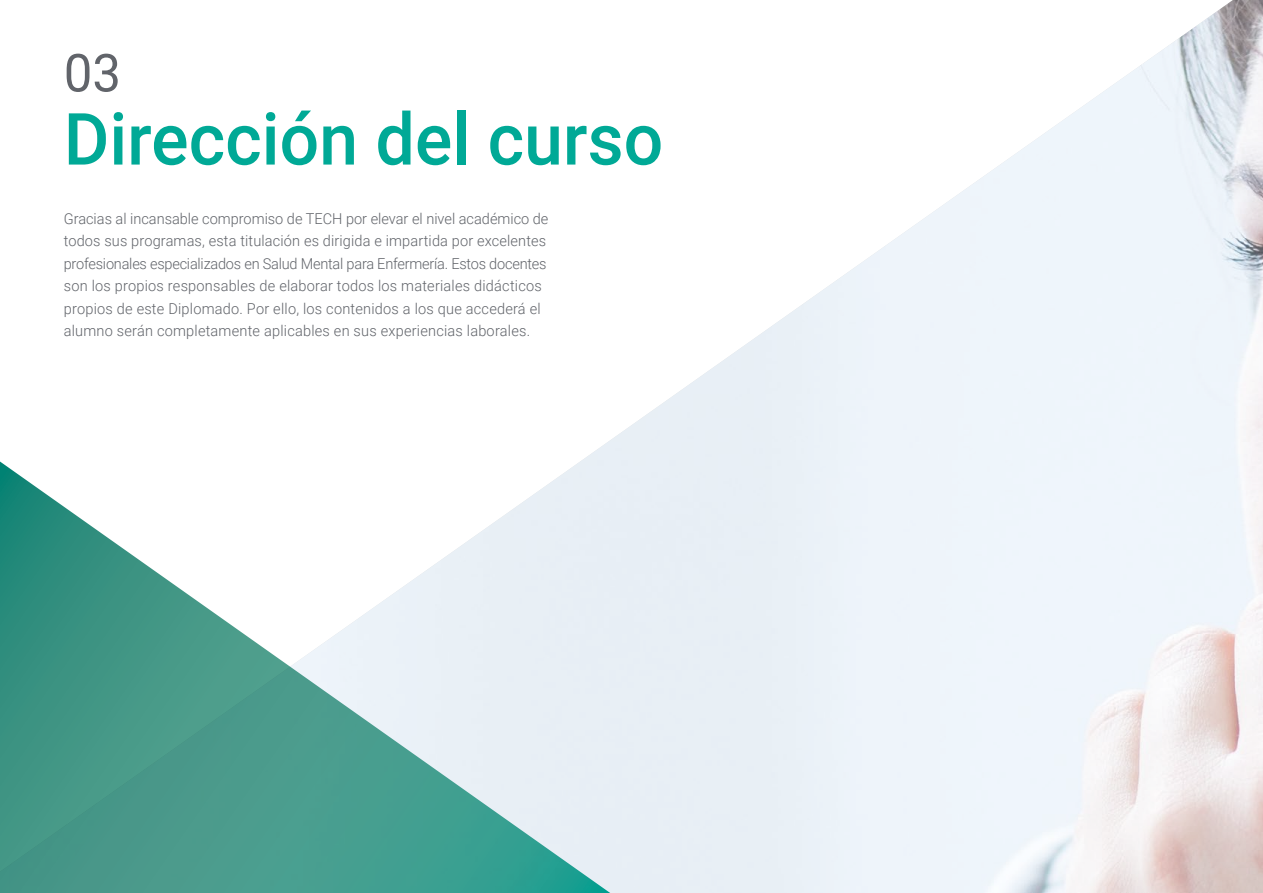
<style>
.page{position:relative;width:1263px;height:893px;background:#fff}
.page>*{position:absolute;margin:0;border:0;box-sizing:border-box;transform-origin:0 0}
.t1{font:500 72px "Roboto";color:#00a996}
.t2{font:52.5px "Roboto";color:#61646a}
.t3{font:300 15px/22.5px "Roboto";letter-spacing:.01em;color:#61646a}
</style>
<div class="page">
<img style="left:602px;top:0;width:661px;height:893px">
<svg style="left:0;top:446px;width:640px;height:447px"></svg>
<h2 class="t2" style="left:64px;top:36px;width:59px">03</h2>
<h1 class="t1" style="left:64px;top:89px;width:601px">Dirección del curso</h1>
<p class="t3" style="left:64px;top:207px;width:486px">Gracias al incansable compromiso de TECH por elevar el nivel académico de todos sus programas, esta titulación es dirigida e impartida por excelentes profesionales especializados en Salud Mental para Enfermería. Estos docentes son los propios responsables de elaborar todos los materiales didácticos propios de este Diplomado. Por ello, los contenidos a los que accederá el alumno serán completamente aplicables en sus experiencias laborales.</p>
</div>
